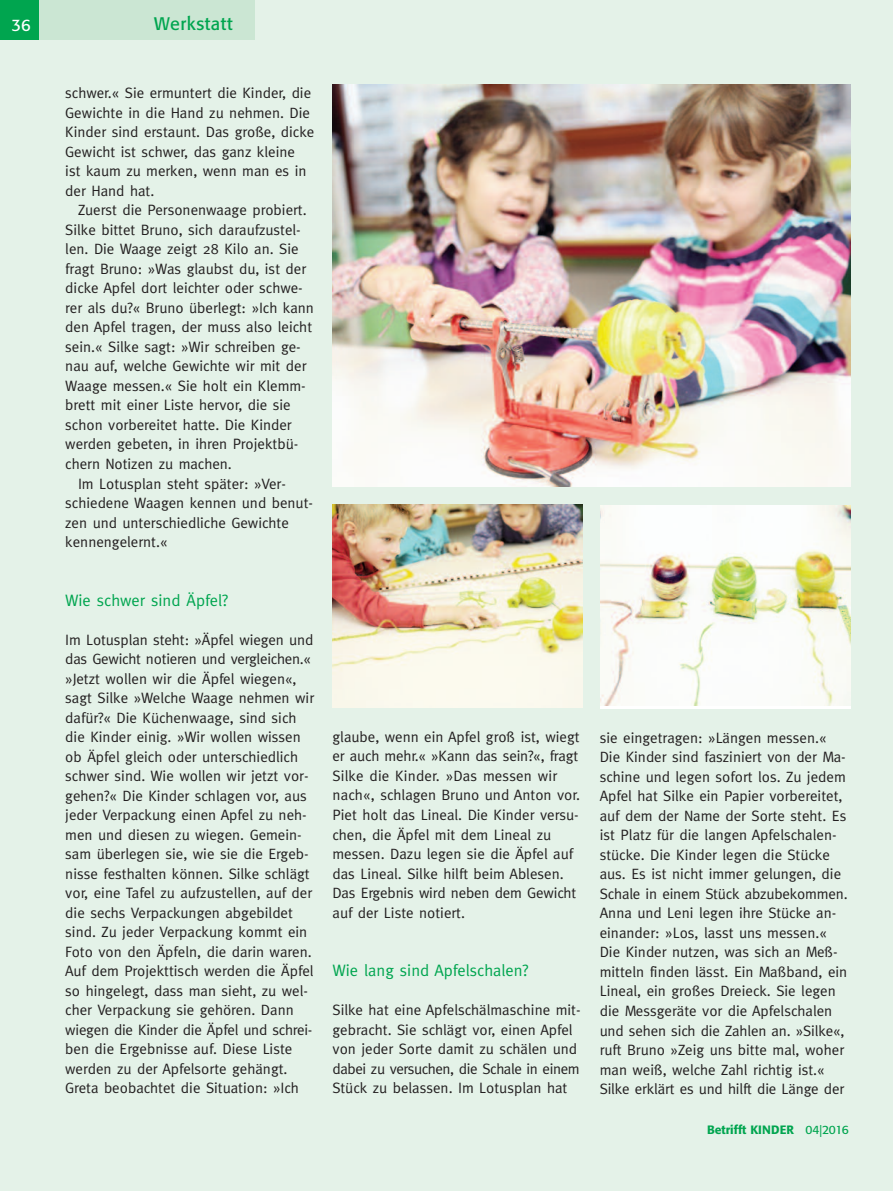
<style>
.page{position:relative;width:893px;height:1191px;background:#e4f2e8}
.page>*{position:absolute;margin:0;border:0;box-sizing:border-box;transform-origin:0 0}
.t1{font:18px "Formata";letter-spacing:.03em;color:#00a54f}
.t2{font:16.5px "Meta";color:#00a54f}
.t3{font:16.5px "Formata";color:#fff}
.t4{font:15px/19.5px "Meta";color:#231f20}
.t5{font:500 12px "Formata";color:#00a54f}
.s1{font-weight:400}
</style>
<div class="page">
<div style="left:0;top:0;width:255px;height:39px;background:#cbe6d3"></div>
<div style="left:0;top:0;width:38px;height:39px;background:#00a54f"></div>
<img style="left:332px;top:85px;width:518px;height:401px">
<img style="left:332px;top:504px;width:250px;height:203px">
<img style="left:600px;top:505px;width:250px;height:200px">
<p class="t3" style="left:12px;top:18px;width:21px">36</p>
<p class="t1" style="left:154px;top:16px;width:80px">Werkstatt</p>
<p class="t4" style="left:65px;top:83px;width:251px">schwer.« Sie ermuntert die Kinder, die<br>Gewichte in die Hand zu nehmen. Die<br>Kinder sind erstaunt. Das große, dicke<br>Gewicht ist schwer, das ganz kleine<br>ist kaum zu merken, wenn man es in der Hand hat.</p>
<p class="t4" style="left:78px;top:200px;width:230px">Zuerst die Personenwaage probiert.</p>
<p class="t4" style="left:65px;top:220px;width:237px">Silke bittet Bruno, sich daraufzustel-</p>
<p class="t4" style="left:65px;top:239px;width:235px">len. Die Waage zeigt 28 Kilo an. Sie</p>
<p class="t4" style="left:65px;top:259px;width:242px">fragt Bruno: »Was glaubst du, ist der</p>
<p class="t4" style="left:65px;top:278px;width:239px">dicke Apfel dort leichter oder schwe-</p>
<p class="t4" style="left:65px;top:298px;width:250px">rer als du?« Bruno überlegt: »Ich kann</p>
<p class="t4" style="left:65px;top:317px;width:248px">den Apfel tragen, der muss also leicht</p>
<p class="t4" style="left:65px;top:337px;width:237px">sein.« Silke sagt: »Wir schreiben ge-</p>
<p class="t4" style="left:65px;top:356px;width:243px">nau auf, welche Gewichte wir mit der</p>
<p class="t4" style="left:65px;top:376px;width:242px">Waage messen.« Sie holt ein Klemm-</p>
<p class="t4" style="left:65px;top:395px;width:227px">brett mit einer Liste hervor, die sie</p>
<p class="t4" style="left:65px;top:415px;width:228px">schon vorbereitet hatte. Die Kinder</p>
<p class="t4" style="left:65px;top:434px;width:234px">werden gebeten, in ihren Projektbü-</p>
<p class="t4" style="left:65px;top:454px;width:168px">chern Notizen zu machen.</p>
<p class="t4" style="left:78px;top:473px;width:209px">Im Lotusplan steht später: »Ver-</p>
<p class="t4" style="left:65px;top:493px;width:249px">schiedene Waagen kennen und benut-</p>
<p class="t4" style="left:65px;top:512px;width:225px">zen und unterschiedliche Gewichte</p>
<p class="t4" style="left:65px;top:532px;width:104px">kennengelernt.«</p>
<p class="t2" style="left:65px;top:590px;width:164px">Wie schwer sind Äpfel?</p>
<p class="t4" style="left:65px;top:629px;width:250px">Im Lotusplan steht: »Äpfel wiegen und das Gewicht notieren und vergleichen.« »Jetzt wollen wir die Äpfel wiegen«, sagt Silke »Welche Waage nehmen wir dafür?« Die Küchenwaage, sind sich die Kinder einig. »Wir wollen wissen ob Äpfel gleich oder unterschiedlich schwer sind. Wie wollen wir jetzt vor&shy;gehen?« Die Kinder schlagen vor, aus jeder Verpackung einen Apfel zu neh&shy;men und diesen zu wiegen. Gemein&shy;sam überlegen sie, wie sie die Ergeb&shy;nisse festhalten können. Silke schlägt vor, eine Tafel zu aufzustellen, auf der die sechs Verpackungen abgebildet sind. Zu jeder Verpackung kommt ein Foto von den Äpfeln, die darin waren.<br>Auf dem Projekttisch werden die Äpfel so hingelegt, dass man sieht, zu wel&shy;cher Verpackung sie gehören. Dann wiegen die Kinder die Äpfel und schrei&shy;ben die Ergebnisse auf. Diese Liste werden zu der Apfelsorte gehängt.<br>Greta beobachtet die Situation: »Ich</p>
<p class="t4" style="left:332px;top:727px;width:249px">glaube, wenn ein Apfel groß ist, wiegt er auch mehr.« »Kann das sein?«, fragt Silke die Kinder. »Das messen wir nach«, schlagen Bruno und Anton vor.<br>Piet holt das Lineal. Die Kinder versu&shy;chen, die Äpfel mit dem Lineal zu messen. Dazu legen sie die Äpfel auf das Lineal. Silke hilft beim Ablesen.<br>Das Ergebnis wird neben dem Gewicht auf der Liste notiert.</p>
<p class="t2" style="left:333px;top:960px;width:197px">Wie lang sind Apfelschalen?</p>
<p class="t4" style="left:332px;top:1000px;width:250px">Silke hat eine Apfelschälmaschine mit&shy;gebracht. Sie schlägt vor, einen Apfel von jeder Sorte damit zu schälen und dabei zu versuchen, die Schale in einem Stück zu belassen. Im Lotusplan hat</p>
<p class="t4" style="left:600px;top:728px;width:249px">sie eingetragen: »Längen messen.« Die Kinder sind fasziniert von der Ma&shy;schine und legen sofort los. Zu jedem Apfel hat Silke ein Papier vorbereitet, auf dem der Name der Sorte steht. Es ist Platz für die langen Apfelschalen&shy;stücke. Die Kinder legen die Stücke aus. Es ist nicht immer gelungen, die Schale in einem Stück abzubekommen.<br>Anna und Leni legen ihre Stücke an&shy;einander: »Los, lasst uns messen.« Die Kinder nutzen, was sich an Meß&shy;mitteln finden lässt. Ein Maßband, ein Lineal, ein großes Dreieck. Sie legen die Messgeräte vor die Apfelschalen und sehen sich die Zahlen an. »Silke«, ruft Bruno »Zeig uns bitte mal, woher man weiß, welche Zahl richtig ist.« Silke erklärt es und hilft die Länge der</p>
<p class="t5" style="left:707px;top:1124px;width:143px">Betrifft KINDER <span class="s1">04|2016</span></p>
</div>
